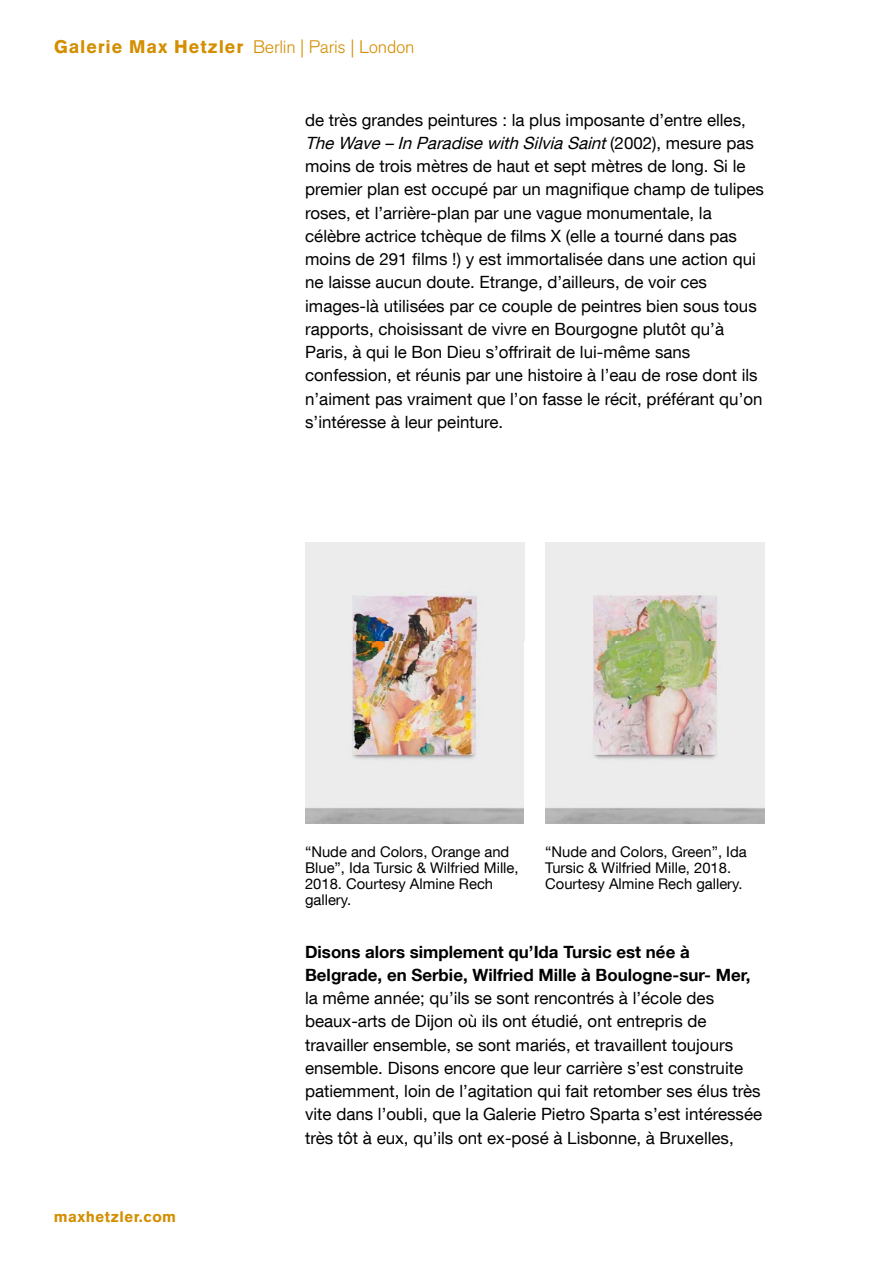
<style>
.page{position:relative;width:893px;height:1263px;background:#fff}
.page>*{position:absolute;margin:0;border:0;box-sizing:border-box;transform-origin:0 0}
.t1{font:18px "Akzidenz Grotesk BE Light Os F";letter-spacing:-.015em;color:#d48e00}
.t2{font:16.95px/23.2px "Helvetica Neue W01 55 Roman";color:#000}
.t3{font:700 16.95px/23.2px "Helvetica Neue W01 75";color:#000}
.t4{font:900 15px "Akzidenz Grotesk";letter-spacing:.03em;color:#d48e00}
.t5{font:14.85px/15.9px "Helvetica Neue W01 55 Roman";color:#000}
.s1{font-family:"Akzidenz Grotesk";font-weight:900}
.s2{font-style:italic}
</style>
<div class="page">
<img style="left:305px;top:543px;width:219px;height:98px">
<img style="left:545px;top:543px;width:219px;height:98px">
<img style="left:305px;top:641px;width:219px;height:183px">
<img style="left:545px;top:641px;width:219px;height:183px">
<p class="t1" style="left:54px;top:37px;width:362px"><span class="s1">Galerie Max Hetzler</span> Berlin | Paris | London</p>
<p class="t2" style="left:305px;top:108px;width:460px">de très grandes peintures : la plus imposante d’entre elles, <span class="s2">TheWave–In Paradisewith SilviaSaint</span>( 2 0 0 2 ) , m e s u r e p a s moins de trois mètres de haut et sept mètres de long. Si le premier plan est occupé par un magnifique champ de tulipes roses, et l’arrière-plan par une vague monumentale, la célèbre actrice tchèque de films X (elle a tourné dans pas moins de 291 films !) y est immortalisée dans une action qui ne laisse aucun doute. Etrange, d’ailleurs, de voir ces images-là utilisées par ce couple de peintres bien sous tous rapports, choisissant de vivre en Bourgogne plutôt qu’à Paris, à qui le Bon Dieu s’offrirait de lui-même sans confession, et réunis par une histoire à l’eau de rose dont ils n’aiment pas vraiment que l’on fasse le récit, préférant qu’on s’intéresse à leur peinture.</p>
<p class="t4" style="left:54px;top:1207px;width:124px">maxhetzler.com</p>
<p class="t5" style="left:305px;top:844px;width:215px">“Nude and Colors, Orange and<br>Blue”, Ida Tursic &amp; Wilfried Mille,<br>2018. Courtesy Almine Rech gallery.</p>
<p class="t5" style="left:545px;top:844px;width:203px">“Nude and Colors, Green”, Ida<br>Tursic &amp; Wilfried Mille, 2018.<br>Courtesy Almine Rech gallery.</p>
<p class="t3" style="left:305px;top:939px;width:447px">Disons alors simplement qu’Ida Tursic est née à<br>Belgrade, en Serbie, Wilfried Mille à Boulogne-sur- Mer,</p>
<p class="t2" style="left:305px;top:986px;width:459px">la même année; qu’ils se sont rencontrés à l’école des beaux-arts de Dijon où ils ont étudié, ont entrepris de travailler ensemble, se sont mariés, et travaillent toujours ensemble. Disons encore que leur carrière s’est construite patiemment, loin de l’agitation qui fait retomber ses élus très vite dans l’oubli, que la Galerie Pietro Sparta s’est intéressée très tôt à eux, qu’ils ont ex-posé à Lisbonne, à Bruxelles,</p>
</div>
